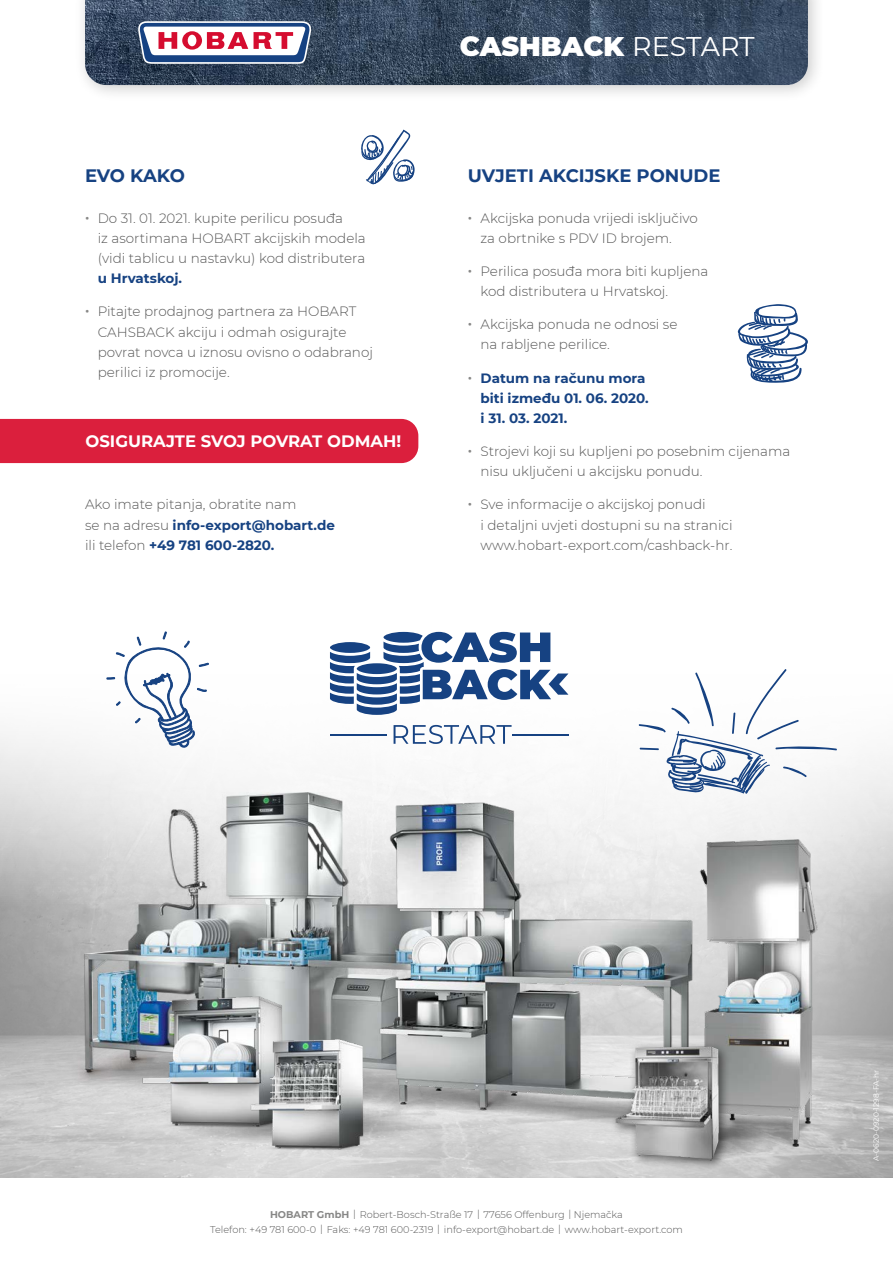
<style>
.page{position:relative;width:893px;height:1263px;background:#fff}
.page>*{position:absolute;margin:0;border:0;box-sizing:border-box;transform-origin:0 0}
.t1{font:900 27px "Montserrat";color:#fff}
.t2{font:700 18px "Montserrat";color:#164282}
.t3{font:700 16.5px "Montserrat";color:#fff}
.t4{font:300 13.5px/20.2px "Montserrat";color:#565656}
.t5{font:700 13.5px/20.2px "Montserrat";color:#164282}
.t6{font:300 9.75px/14.7px "Montserrat";color:#565656;text-align:center}
.t7{font:7.5px "Montserrat";color:#fff}
.s1{font-weight:700;color:#878786}
.s2{font-weight:700;color:#164282}
.s3{font-weight:400}
.s4{color:#878786}
</style>
<div class="page">
<img style="left:0;top:673px;width:893px;height:505px">
<div style="left:74px;top:0;width:751px;height:102px;background:#000;opacity:.2"></div>
<img style="left:85px;top:0;width:723px;height:85px">
<svg style="left:138px;top:21px;width:173px;height:43px"></svg>
<div style="left:0;top:419px;width:418px;height:44px;background:#db1f3d"></div>
<svg style="left:361px;top:129px;width:54px;height:56px"></svg>
<svg style="left:737px;top:304px;width:71px;height:79px"></svg>
<hr style="left:330px;top:734px;width:57px;height:2px;background:#164282">
<hr style="left:512px;top:734px;width:56px;height:2px;background:#164282">
<svg style="left:394px;top:725px;width:118px;height:19px"></svg>
<svg style="left:330px;top:632px;width:238px;height:83px"></svg>
<svg style="left:106px;top:631px;width:103px;height:118px"></svg>
<svg style="left:638px;top:669px;width:199px;height:125px"></svg>
<img style="left:68px;top:770px;width:467px;height:339px">
<img style="left:198px;top:793px;width:11px;height:111px">
<img style="left:209px;top:779px;width:504px;height:360px">
<img style="left:541px;top:827px;width:303px;height:332px">
<div style="left:610px;top:1040px;width:121px;height:132px;background:#000;opacity:.56"></div>
<img style="left:616px;top:1046px;width:103px;height:114px">
<img style="left:98px;top:970px;width:251px;height:180px">
<img style="left:188px;top:994px;width:252px;height:180px">
<h2 class="t2" style="left:85px;top:163px;width:101px">EVO KAKO</h2>
<p class="t4" style="left:98px;top:207px;width:269px;text-indent:-13px"><span class="s1">∙</span> Do 31. 01. 2021. kupite perilicu posuđa<br>iz asortimana HOBART akcijskih modela (vidi tablicu u nastavku) kod distributera</p>
<p class="t5" style="left:98px;top:268px;width:86px">u Hrvatskoj.</p>
<p class="t4" style="left:98px;top:301px;width:277px;text-indent:-13px"><span class="s1">∙</span> Pitajte prodajnog partnera za HOBART CAHSBACK akciju i odmah osigurajte povrat novca u iznosu ovisno o odabranoj perilici iz promocije.</p>
<p class="t3" style="left:86px;top:430px;width:317px">OSIGURAJTE SVOJ POVRAT ODMAH!</p>
<p class="t4" style="left:85px;top:494px;width:251px">Ako imate pitanja, obratite nam<br>se na adresu <span class="s2">info-export@hobart.de </span>ili telefon <span class="s2">+49 781 600-2820.</span></p>
<h1 class="t1" style="left:460px;top:26px;width:296px">CASHBACK <span class="s3">RESTART</span></h1>
<h2 class="t2" style="left:468px;top:163px;width:254px">UVJETI AKCIJSKE PONUDE</h2>
<p class="t4" style="left:480px;top:207px;width:219px;text-indent:-13px"><span class="s1">∙</span> Akcijska ponuda vrijedi isključivo za obrtnike s PDV ID brojem.</p>
<p class="t4" style="left:480px;top:261px;width:229px;text-indent:-13px"><span class="s1">∙</span> Perilica posuđa mora biti kupljena kod distributera u Hrvatskoj.</p>
<p class="t4" style="left:480px;top:314px;width:198px;text-indent:-13px"><span class="s1">∙</span> Akcijska ponuda ne odnosi se na rabljene perilice.</p>
<p class="t5" style="left:480px;top:367px;width:170px;text-indent:-13px"><span class="s4">∙</span> Datum na računu mora biti između 01. 06. 2020. i 31. 03. 2021.</p>
<p class="t4" style="left:480px;top:441px;width:311px;text-indent:-13px"><span class="s1">∙</span> Strojevi koji su kupljeni po posebnim cijenama nisu uključeni u akcijsku ponudu.</p>
<p class="t4" style="left:480px;top:494px;width:254px;text-indent:-13px"><span class="s1">∙</span> Sve informacije o akcijskoj ponudi<br>i detaljni uvjeti dostupni su na stranici www.hobart-export.com/cashback-hr.</p>
<p class="t6" style="left:210px;top:1207px;width:474px"><span class="s1">HOBART GmbH</span> | Robert-Bosch-Straße 17 | 77656 Offenburg | Njemačka<br>Telefon: +49 781 600-0 | Faks: +49 781 600-2319 | info-export@hobart.de | www.hobart-export.com</p>
<p class="t7" style="left:871px;top:1161px;width:93px;rotate:-90deg">A-0620-0920-1298-FA-hr</p>
</div>
